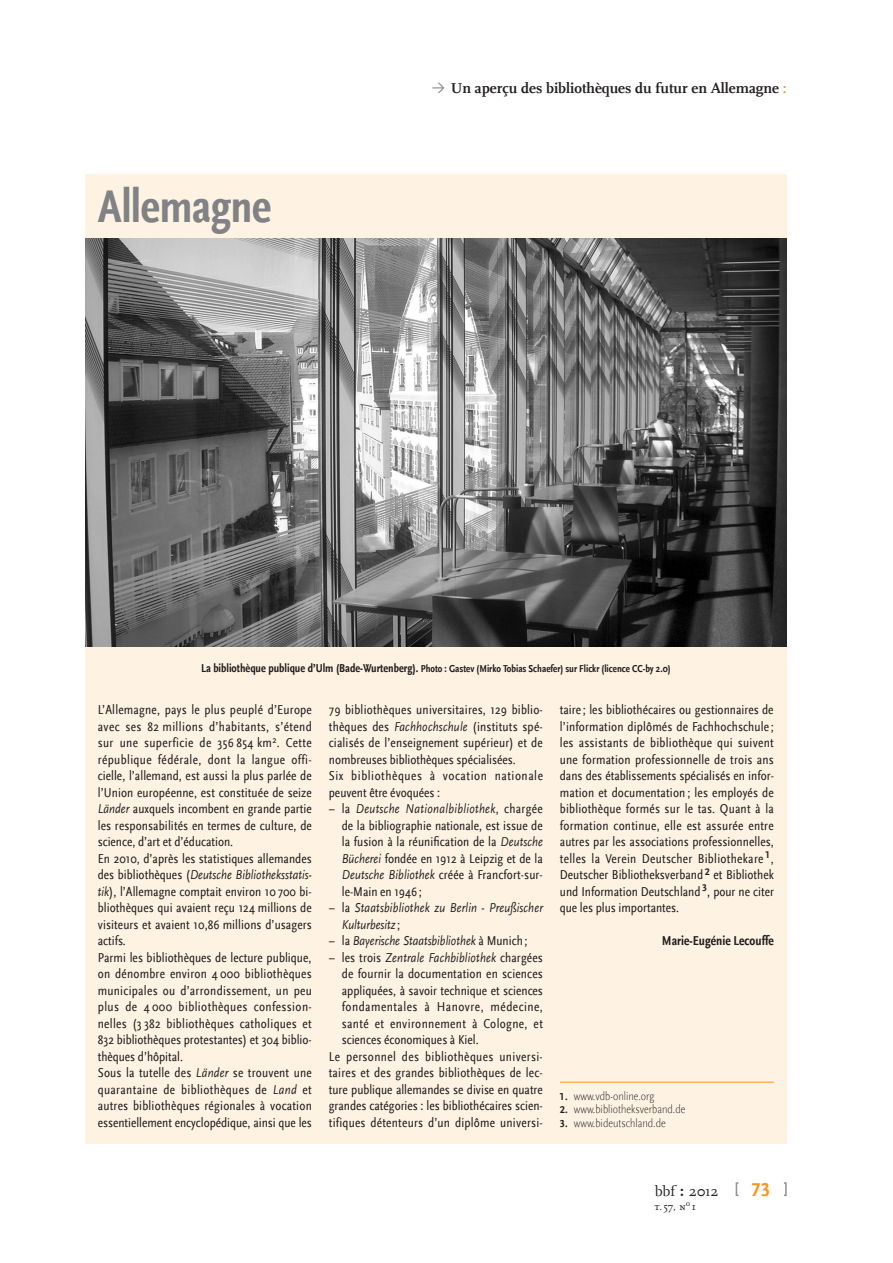
<style>
.page{position:relative;width:893px;height:1263px;background:#fff}
.page>*{position:absolute;margin:0;border:0;box-sizing:border-box;transform-origin:0 0}
.D_-_encadré__titre_2{font:48px "Scala Sans Bold Con";letter-spacing:-.01em;color:#808285}
.t1{font:700 19.5px "Scala Sans LF";color:#f7971d}
.Titre_courant{font:700 15px "Scala";color:#231f20}
.t2{font:15px "Scala";letter-spacing:.005em;color:#231f20}
.A_-_encadré__texte{font:13.5px/16.5px "Scala Sans Regular Con";color:#231f20;text-align:justify}
.A_-_encadré__texte-2{font:italic 13.5px/16.5px "Scala Sans";color:#231f20;scale:.85 1}
.A_-_encadré__texte-3{font:13.5px/16.5px "Scala Sans Regular Con";letter-spacing:.04em;color:#231f20}
.A_-_encadré__texte-4{font:13.5px "Scala Sans Bold Con";color:#231f20}
.A_-_encadré__note_de{font:300 12px "Scala Sans";color:#231f20;scale:.85 1}
.D_-_encadré__texte{font:10.5px "Scala Sans Bold Con";color:#231f20}
.t3{font:10.5px "Scala Caps";color:#231f20}
.s1{color:#f7971d}
.s2{font-size:12px}
.s3{font-family:"Scala Sans";font-style:italic}
.s4{font-family:"Scala Sans Regular Con";font-style:normal}
.s5{font-family:"Scala Sans LF";font-weight:700;font-size:10.5px}
.s6{font-family:"Scala Sans";font-weight:700}
</style>
<div class="page">
<svg style="left:736px;top:1182px;width:2px;height:14px"></svg>
<svg style="left:784px;top:1182px;width:3px;height:14px"></svg>
<svg style="left:432px;top:83px;width:12px;height:10px"></svg>
<div style="left:85px;top:174px;width:702px;height:970px;background:#fef3e3"></div>
<hr style="left:560px;top:1082px;width:214px;height:1px;background:#f7971d">
<img style="left:85px;top:238px;width:702px;height:408px">
<p class="D_-_encadré__titre_2" style="left:98px;top:180px;width:175px">Allemagne</p>
<p class="Titre_courant" style="left:451px;top:80px;width:337px">Un aperçu des bibliothèques du futur en Allemagne <span class="s1">:</span></p>
<p class="D_-_encadré__texte" style="left:201px;top:663px;width:471px"><span class="s2">La bibliothèque publique d’Ulm (Bade-Wurtenberg).</span> Photo : Gastev (Mirko Tobias Schaefer) sur Flickr (licence CC-by 2.0)</p>
<p class="A_-_encadré__texte" style="left:98px;top:702px;width:216px">L’Allemagne, pays le plus peuplé d’Europe avec ses 82 millions d’habitants, s’étend sur une superficie de 356 854 km<sup>2</sup>. Cette république fédérale, dont la langue offi&shy;cielle, l’allemand, est aussi la plus parlée de l’Union européenne, est constituée de seize <span class="s3">Länder</span> auxquels incombent en grande partie les responsabilités en termes de culture, de science, d’art et d’éducation.</p>
<p class="A_-_encadré__texte" style="left:98px;top:850px;width:216px">En 2010, d’après les statistiques allemandes des bibliothèques (<span class="s3">Deutsche Bibliotheksstatis&shy;tik</span>), l’Allemagne comptait environ 10 700 bi&shy;bliothèques qui avaient reçu 124 millions de visiteurs et avaient 10,86 millions d’usagers actifs.</p>
<p class="A_-_encadré__texte" style="left:98px;top:949px;width:216px">Parmi les bibliothèques de lecture publique, on dénombre environ 4 000 bibliothèques municipales ou d’arrondissement, un peu plus de 4 000 bibliothèques confession&shy;nelles (3382 bibliothèques catholiques et 832 bibliothèques protestantes) et 304 biblio&shy;thèques d’hôpital.</p>
<p class="A_-_encadré__texte" style="left:98px;top:1065px;width:216px">Sous la tutelle des <span class="s3">Länder</span> se trouvent une quarantaine de bibliothèques de <span class="s3">Land</span> et autres bibliothèques régionales à vocation essentiellement encyclopédique, ainsi que les</p>
<p class="A_-_encadré__texte" style="left:329px;top:702px;width:216px">79 bibliothèques universitaires, 129 biblio&shy;thèques des <span class="s3">Fachhochschule</span> (instituts spé&shy;cialisés de l’enseignement supérieur) et de nombreuses bibliothèques spécialisées.</p>
<p class="A_-_encadré__texte-3" style="left:329px;top:768px;width:216px">Six bibliothèques à vocation nationale peuvent être évoquées :</p>
<p class="A_-_encadré__texte" style="left:342px;top:801px;width:203px;text-indent:-13px">– la <span class="s3">Deutsche Nationalbibliothek</span>, chargée de la bibliographie nationale, est issue de la fusion à la réunification de la <span class="s3">Deutsche Bücherei</span> fondée en 1912 à Leipzig et de la <span class="s3">Deutsche Bibliothek</span> créée à Francfort-sur&shy;le-Main en 1946 ;</p>
<p class="A_-_encadré__texte-2" style="left:342px;top:900px;width:238px;text-indent:-13px"><span class="s4">– la</span> Staatsbibliothek zu Berlin - Preußischer<br>Kulturbesitz <span class="s4">;</span></p>
<p class="A_-_encadré__texte-2" style="left:329px;top:933px;width:235px"><span class="s4">– la</span> Bayerische Staatsbibliothek <span class="s4">à Munich ;</span></p>
<p class="A_-_encadré__texte" style="left:342px;top:949px;width:203px;text-indent:-13px">– les trois <span class="s3">Zentrale Fachbibliothek</span> chargées de fournir la documentation en sciences appliquées, à savoir technique et sciences fondamentales à Hanovre, médecine, santé et environnement à Cologne, et sciences économiques à Kiel.</p>
<p class="A_-_encadré__texte" style="left:329px;top:1048px;width:216px">Le personnel des bibliothèques universi&shy;taires et des grandes bibliothèques de lec&shy;ture publique allemandes se divise en quatre grandes catégories : les bibliothécaires scien&shy;tifiques détenteurs d’un diplôme universi-</p>
<p class="A_-_encadré__texte" style="left:560px;top:702px;width:216px">taire; les bibliothécaires ou gestionnaires de l’information diplômés de Fachhochschule; les assistants de bibliothèque qui suivent une formation professionnelle de trois ans dans des établissements spécialisés en infor&shy;mation et documentation ; les employés de bibliothèque formés sur le tas. Quant à la formation continue, elle est assurée entre autres par les associations professionnelles, telles la Verein Deutscher Bibliothekare <sup>1</sup>, Deutscher Bibliotheksverband <sup>2</sup> et Bibliothek und Information Deutschland <sup>3</sup>, pour ne citer que les plus importantes.</p>
<p class="A_-_encadré__texte-4" style="left:662px;top:933px;width:114px">Marie-Eugénie Lecouffe</p>
<p class="A_-_encadré__note_de" style="left:560px;top:1089px;width:113px"><span class="s5">1.</span> www.vdb-online.org</p>
<p class="A_-_encadré__note_de" style="left:560px;top:1103px;width:149px"><span class="s5">2.</span> www.bibliotheksverband.de</p>
<p class="A_-_encadré__note_de" style="left:560px;top:1116px;width:126px"><span class="s5">3.</span> www.bideutschland.de</p>
<p class="t2" style="left:655px;top:1183px;width:65px">bbf <span class="s6">:</span> 2012</p>
<p class="t1" style="left:752px;top:1179px;width:21px">73</p>
<p class="t3" style="left:655px;top:1200px;width:42px">t. 57, n<sup>o</sup> 1</p>
</div>
